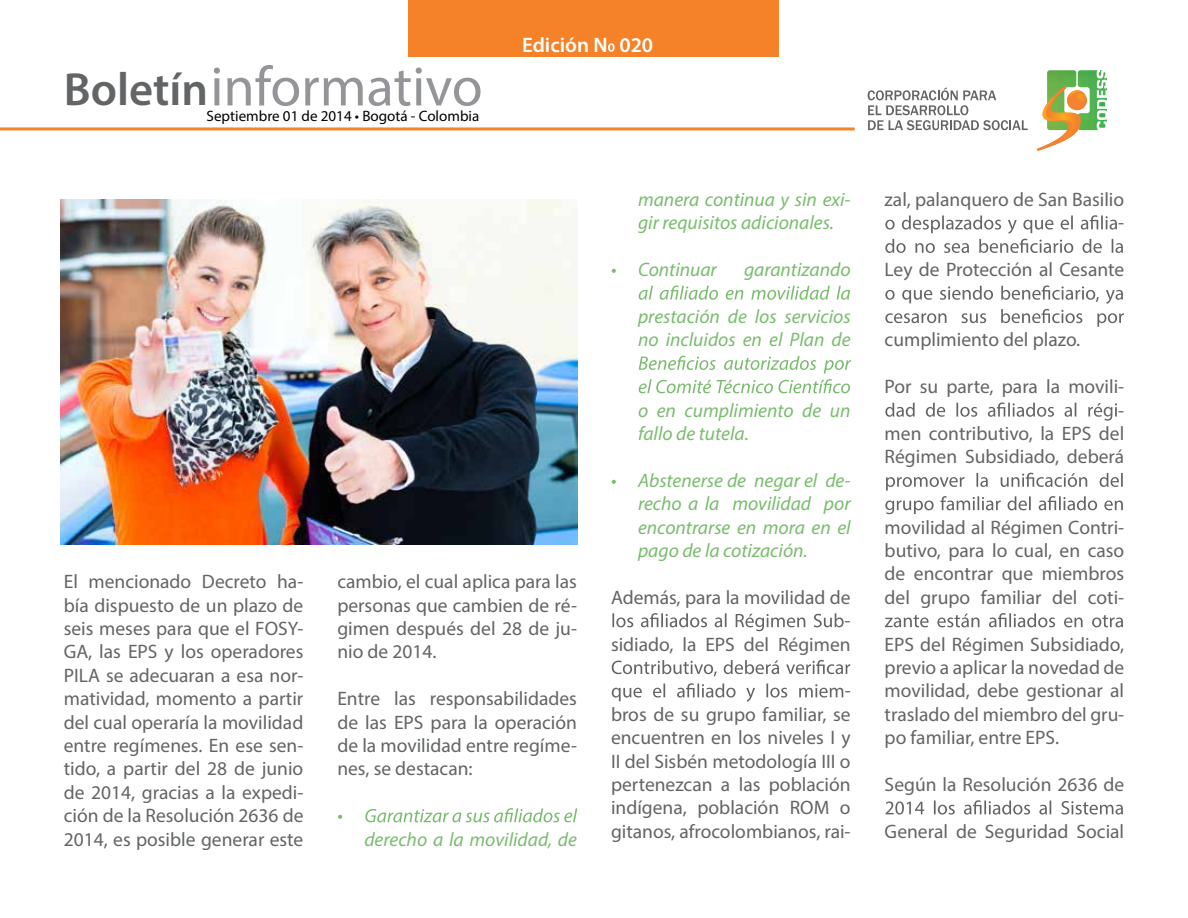
<style>
.page{position:relative;width:1188px;height:918px;background:#fff}
.page>*{position:absolute;margin:0;border:0;box-sizing:border-box;transform-origin:0 0}
.t1{font:56.25px "Myriad Pro";color:#939598}
.t2{font:600 46.65px "Myriad Pro";color:#626466}
.t3{font:600 21px "Myriad Pro";color:#fff}
.t4{font:19.5px/23.4px "Myriad Pro";color:#626466;text-align:justify}
.t5{font:italic 19.5px/23.4px "Myriad Pro";color:#79bc6e}
.t6{font:15px "Myriad Pro";color:#000}
</style>
<div class="page">
<img style="left:60px;top:200px;width:517px;height:345px">
<div style="left:409px;top:0;width:370px;height:57px;background:#f58228"></div>
<svg style="left:608px;top:43px;width:7px;height:9px"></svg>
<svg style="left:868px;top:70px;width:239px;height:81px"></svg>
<hr style="left:0;top:127px;width:855px;height:3px;background:#f58228">
<svg style="left:365px;top:808px;width:212px;height:14px"></svg>
<svg style="left:639px;top:285px;width:211px;height:15px"></svg>
<svg style="left:639px;top:356px;width:212px;height:37px"></svg>
<svg style="left:612px;top:613px;width:232px;height:18px"></svg>
<svg style="left:612px;top:660px;width:238px;height:16px"></svg>
<svg style="left:612px;top:683px;width:231px;height:19px"></svg>
<svg style="left:885px;top:215px;width:238px;height:38px"></svg>
<svg style="left:885px;top:285px;width:239px;height:42px"></svg>
<svg style="left:885px;top:402px;width:232px;height:19px"></svg>
<svg style="left:885px;top:473px;width:238px;height:41px"></svg>
<svg style="left:885px;top:613px;width:238px;height:14px"></svg>
<svg style="left:886px;top:800px;width:237px;height:15px"></svg>
<h2 class="t2" style="left:64px;top:60px;width:146px">Boletín</h2>
<h1 class="t1" style="left:210px;top:52px;width:274px">informativo</h1>
<p class="t6" style="left:207px;top:107px;width:274px">Septiembre 01 de 2014 • Bogotá - Colombia</p>
<p class="t3" style="left:522px;top:31px;width:133px">Edición N 020</p>
<p class="t5" style="left:638px;top:187px;width:214px">manera continua y sin exi&shy;gir requisitos adicionales.</p>
<p class="t5" style="left:611px;top:258px;width:107px">• Continuar</p>
<p class="t5" style="left:744px;top:258px;width:108px">garantizando</p>
<p class="t5" style="left:638px;top:304px;width:214px">prestación de los servicios no incluidos en el Plan de</p>
<p class="t4" style="left:64px;top:570px;width:241px">El mencionado Decreto ha&shy;bía dispuesto de un plazo de seis meses para que el FOSY-GA, las EPS y los operadores PILA se adecuaran a esa nor&shy;matividad, momento a partir del cual operaría la movilidad entre regímenes. En ese sen&shy;tido, a partir del 28 de junio de 2014, gracias a la expedi&shy;ción de la Resolución 2636 de 2014, es posible generar este</p>
<p class="t4" style="left:337px;top:570px;width:241px">cambio, el cual aplica para las personas que cambien de ré&shy;gimen después del 28 de ju&shy;nio de 2014.</p>
<p class="t4" style="left:337px;top:687px;width:241px">Entre las responsabilidades de las EPS para la operación de la movilidad entre regíme&shy;nes, se destacan:</p>
<p class="t5" style="left:337px;top:804px;width:7px">•</p>
<p class="t5" style="left:364px;top:827px;width:214px">derecho a la movilidad, de</p>
<p class="t5" style="left:638px;top:398px;width:214px">o en cumplimiento de un fallo de tutela.</p>
<p class="t5" style="left:638px;top:468px;width:214px;text-align:justify;text-indent:-27px">• Abstenerse de negar el de&shy;recho a la movilidad por encontrarse en mora en el pago de la cotización.</p>
<p class="t4" style="left:611px;top:585px;width:241px;text-align:right">Además, para la movilidad de -<br>sidiado, la EPS del Régimen</p>
<p class="t4" style="left:611px;top:679px;width:241px;text-indent:234px">- bros de su grupo familiar, se encuentren en los niveles I y II del Sisbén metodología III o pertenezcan a las población indígena, población ROM o gitanos, afrocolombianos, rai-</p>
<p class="t4" style="left:885px;top:187px;width:241px;text-align:right">zal, palanquero de San Basilio -</p>
<p class="t4" style="left:885px;top:258px;width:241px">Ley de Protección al Cesante</p>
<p class="t4" style="left:885px;top:328px;width:197px">cumplimiento del plazo.</p>
<p class="t4" style="left:885px;top:375px;width:241px;text-align:right">Por su parte, para la movili--<br>men contributivo, la EPS del<br>Régimen Subsidiado, deberá</p>
<p class="t4" style="left:885px;top:515px;width:241px">movilidad al Régimen Contri&shy;butivo, para lo cual, en caso de encontrar que miembros del grupo familiar del coti-</p>
<p class="t4" style="left:885px;top:632px;width:241px">EPS del Régimen Subsidiado, previo a aplicar la novedad de movilidad, debe gestionar al traslado del miembro del gru&shy;po familiar, entre EPS.</p>
<p class="t4" style="left:885px;top:772px;width:241px">Según la Resolución 2636 de</p>
<p class="t4" style="left:885px;top:819px;width:241px">General de Seguridad Social</p>
</div>
